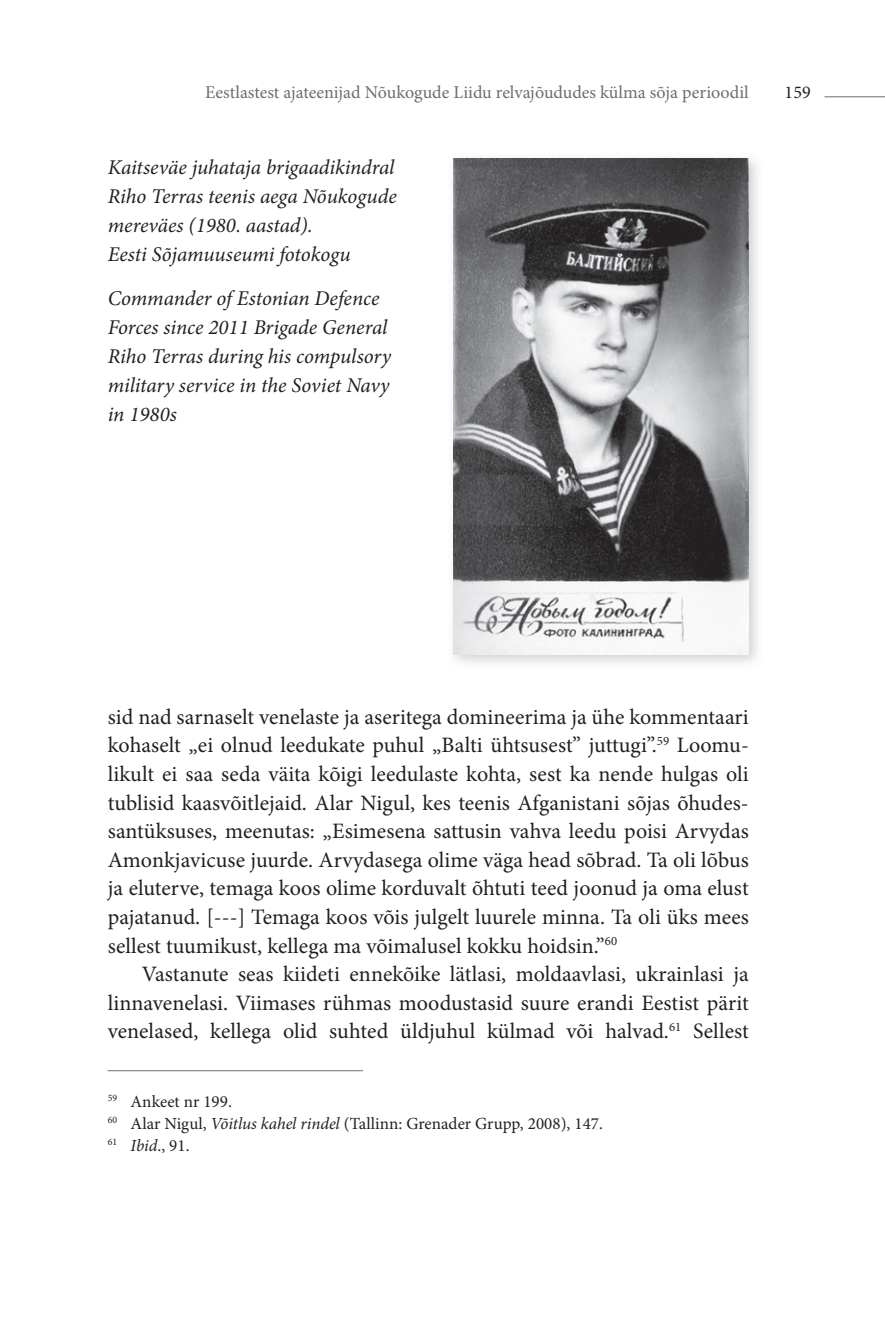
<style>
.page{position:relative;width:885px;height:1338px;background:#fff}
.page>*{position:absolute;margin:0;border:0;box-sizing:border-box;transform-origin:0 0}
.t1{font:22px/28.6px "Minion Pro";letter-spacing:.005em;color:#231f20;text-align:justify}
.t2{font:italic 21px/29px "Minion Pro";letter-spacing:-.005em;color:#231f20}
.t3{font:18px "Minion Pro";color:#6c6d70}
.t4{font:18px "Minion Pro";color:#231f20}
.t5{font:17px/22px "Minion Pro";letter-spacing:.005em;color:#231f20}
.s1{font-style:italic}
</style>
<div class="page">
<hr style="left:824px;top:96px;width:60px;height:1px;background:#6c6d70">
<hr style="left:108px;top:1070px;width:255px;height:1px;background:#6c6d70">
<img style="left:453px;top:158px;width:305px;height:505px">
<img style="left:454px;top:159px;width:294px;height:495px">
<p class="t3" style="left:205px;top:80px;width:545px">Eestlastest ajateenijad Nõukogude Liidu relvajõududes külma sõja perioodil</p>
<p class="t4" style="left:784px;top:80px;width:28px">159</p>
<p class="t2" style="left:108px;top:153px;width:290px">Kaitseväe juhataja brigaadikindral<br>Riho Terras teenis aega Nõukogude mereväes (1980. aastad).<br>Eesti Sõjamuuseumi fotokogu</p>
<p class="t2" style="left:108px;top:283px;width:285px">Commander of Estonian Defence<br>Forces since 2011 Brigade General<br>Riho Terras during his compulsory military service in the Soviet Navy in 1980s</p>
<p class="t1" style="left:108px;top:703px;width:642px">sid nad sarnaselt venelaste ja aseritega domineerima ja ühe kommentaari kohaselt „ei olnud leedukate puhul „Balti ühtsusest” juttugi”.<sup>59</sup> Loomu&shy;likult ei saa seda väita kõigi leedulaste kohta, sest ka nende hulgas oli tublisid kaasvõitlejaid. Alar Nigul, kes teenis Afganistani sõjas õhudes&shy;santüksuses, meenutas: „Esimesena sattusin vahva leedu poisi Arvydas Amonkjavicuse juurde. Arvydasega olime väga head sõbrad. Ta oli lõbus ja eluterve, temaga koos olime korduvalt õhtuti teed joonud ja oma elust pajatanud. [---] Temaga koos võis julgelt luurele minna. Ta oli üks mees sellest tuumikust, kellega ma võimalusel kokku hoidsin.”<sup>60</sup></p>
<p class="t1" style="left:108px;top:960px;width:642px;text-indent:34px">Vastanute seas kiideti ennekõike lätlasi, moldaavlasi, ukrainlasi ja linnavenelasi. Viimases rühmas moodustasid suure erandi Eestist pärit venelased, kellega olid suhted üldjuhul külmad või halvad.<sup>61</sup> Sellest</p>
<p class="t5" style="left:108px;top:1091px;width:496px"><sup>59</sup> Ankeet nr 199.<br><sup>60</sup> Alar Nigul, <span class="s1">Võitlus kahel rindel</span> (Tallinn: Grenader Grupp, 2008), 147.<br><sup>61</sup> <span class="s1">Ibid</span>., 91.</p>
</div>
